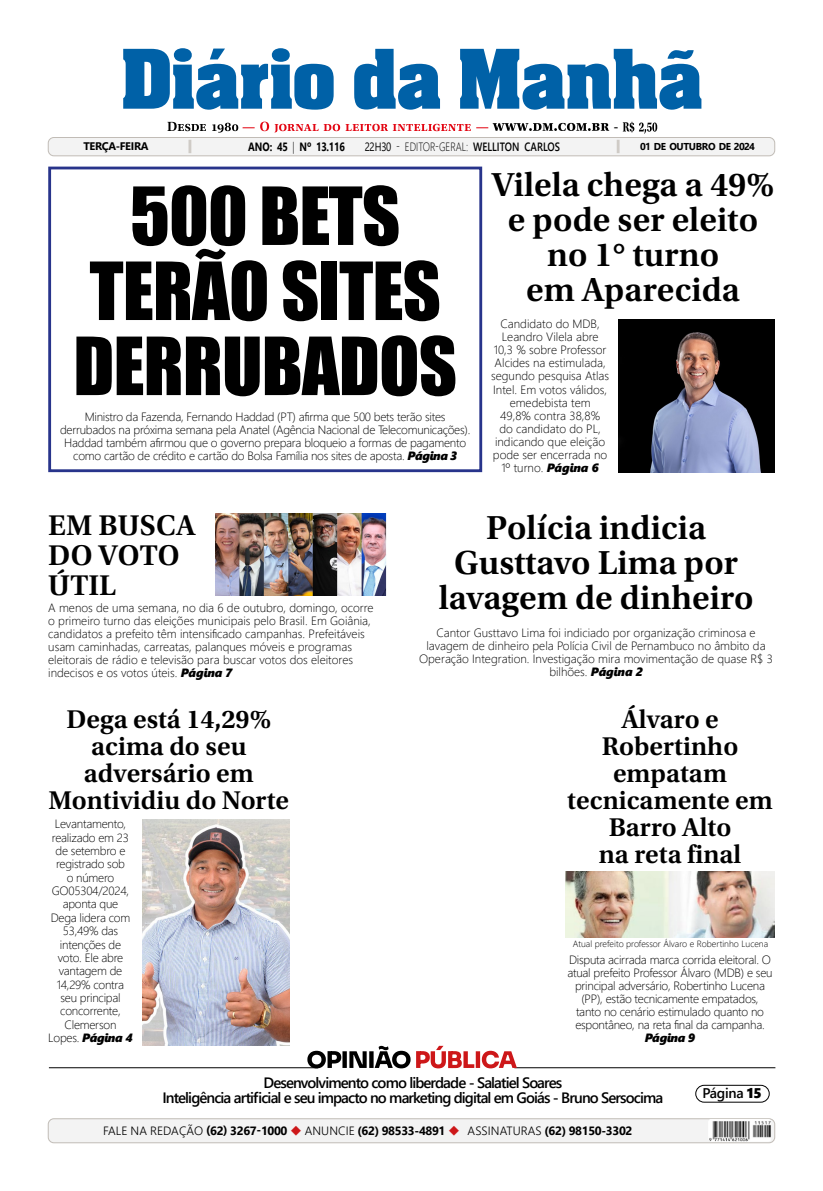
<style>
.page{position:relative;width:823px;height:1191px;background:#fff}
.page>*{position:absolute;margin:0;border:0;box-sizing:border-box;transform-origin:0 0}
.t1{font:74px/75px "Impact";letter-spacing:-.01em;color:#000;text-align:center}
.t2{font:600 35px/35px "Utopia Std";color:#000;text-align:center}
.t3{font:600 30px/30px "Utopia Std";color:#000}
.t4{font:600 27px/27px "Utopia Std";color:#000;text-align:center}
.t5{font:600 15px/15px "Segoe UI";letter-spacing:-.06em;color:#000;text-align:center}
.t6{font:600 14px "Segoe UI";letter-spacing:-.02em;color:#000}
.t7{font:600 14px "Utopia Std";color:#000}
.t8{font:300 12px/13px "Segoe UI";letter-spacing:-.005em;color:#000;text-align:center}
.t9{font:700 12px "Segoe UI";letter-spacing:-.03em;color:#000}
.t10{font:300 12px "Segoe UI";letter-spacing:-.005em;color:#000;scale:.8 1}
.t11{font:italic 12px "Segoe UI Black";letter-spacing:-.02em;color:#000}
.t12{font:700 12px "Segoe UI";letter-spacing:-.03em;color:#000;scale:.8 1}
.t13{font:700 11px "Segoe UI";letter-spacing:-.025em;color:#000}
.t14{font:700 10px "Segoe UI";letter-spacing:-.035em;color:#000}
.t15{font:300 9px "Segoe UI";color:#000}
.s1{font-weight:300}
.s2{font-weight:400}
.s3{font-weight:600}
.s4{font-family:"Segoe UI Black";font-weight:400;font-style:italic}
.s5{font-family:"Segoe UI";font-weight:300;font-style:normal}
.s6{font-family:"Segoe UI Black";font-weight:400}
.s7{color:#cd1719}
</style>
<div class="page">
<div style="left:48px;top:167px;width:434px;height:305px;border:3px solid #28348b"></div>
<div style="left:48px;top:1118px;width:726px;height:24px;background:#f3f3f3;border-radius:6px"></div>
<div style="left:48px;top:1118px;width:726px;height:24px;border:1px solid #c1bcb6;border-radius:6px"></div>
<img style="left:708px;top:1119px;width:62px;height:22px">
<hr style="left:514px;top:1067px;width:261px;height:1px;background:#000">
<hr style="left:49px;top:1067px;width:269px;height:1px;background:#000">
<svg style="left:416px;top:1045px;width:100px;height:23px"></svg>
<svg style="left:307px;top:1045px;width:103px;height:23px"></svg>
<div style="left:694px;top:1084px;width:75px;height:18px;border:1px solid #000;border-radius:8px"></div>
<svg style="left:123px;top:48px;width:578px;height:62px"></svg>
<div style="left:48px;top:137px;width:726px;height:19px;background:#f3f3f3;border-radius:6px"></div>
<div style="left:48px;top:137px;width:726px;height:19px;border:1px solid #c1bcb6;border-radius:6px"></div>
<svg style="left:188px;top:140px;width:3px;height:13px"></svg>
<svg style="left:616px;top:140px;width:3px;height:13px"></svg>
<svg style="left:167px;top:122px;width:441px;height:11px"></svg>
<svg style="left:622px;top:122px;width:34px;height:12px"></svg>
<img style="left:142px;top:819px;width:147px;height:226px">
<img style="left:216px;top:513px;width:170px;height:82px">
<img style="left:565px;top:871px;width:209px;height:66px">
<img style="left:618px;top:319px;width:156px;height:153px">
<p class="t7" style="left:613px;top:119px;width:7px">-</p>
<p class="t13" style="left:83px;top:136px;width:67px">TERÇA-FEIRA</p>
<p class="t12" style="left:248px;top:135px;width:122px">ANO: 45 <span class="s1">|</span> Nº 13.116</p>
<p class="t10" style="left:364px;top:135px;width:245px"><span class="s2">22H30</span> - EDITOR-GERAL: <span class="s3">WELLITON CARLOS</span></p>
<p class="t14" style="left:639px;top:137px;width:116px">01 DE OUTUBRO DE 2024</p>
<h1 class="t1" style="left:73px;top:176px;width:385px">500 BETS<br>TERÃO SITES<br>DERRUBADOS</h1>
<p class="t8" style="left:60px;top:409px;width:411px">Ministro da Fazenda, Fernando Haddad (PT) afirma que 500 bets terão sites derrubados na próxima semana pela Anatel (Agência Nacional de Telecomunicações).<br>Haddad também afirmou que o governo prepara bloqueio a formas de pagamento como cartão de crédito e cartão do Bolsa Família nos sites de aposta. <span class="s4">Página 3</span></p>
<h2 class="t2" style="left:491px;top:167px;width:284px">Vilela chega a 49% e pode ser eleito no 1° turno<br>em Aparecida</h2>
<p class="t8" style="left:491px;top:316px;width:119px">Candidato do MDB,<br>Leandro Vilela abre<br>10,3 % sobre Professor<br>Alcides na estimulada, segundo pesquisa Atlas<br>Intel. Em votos válidos, emedebista tem<br>49,8% contra 38,8%<br>do candidato do PL, indicando que eleição pode ser encerrada no<br>1º turno. <span class="s4">Página 6</span></p>
<h3 class="t3" style="left:48px;top:511px;width:149px">EM BUSCA<br>DO VOTO<br>ÚTIL</h3>
<p class="t8" style="left:48px;top:600px;width:327px;text-align:left">A menos de uma semana, no dia 6 de outubro, domingo, ocorre o primeiro turno das eleições municipais pelo Brasil. Em Goiânia, candidatos a prefeito têm intensificado campanhas. Prefeitáveis usam caminhadas, carreatas, palanques móveis e programas eleitorais de rádio e televisão para buscar votos dos eleitores indecisos e os votos úteis. <span class="s4">Página 7</span></p>
<h3 class="t4" style="left:49px;top:706px;width:242px">Dega está 14,29% acima do seu adversário em<br>Montividiu do Norte</h3>
<p class="t8" style="left:51px;top:816px;width:81px;line-height:13.4px">Levantamento, realizado em 23 de setembro e registrado sob<br>o número<br>GO05304/2024, aponta que<br>Dega lidera com<br>53,49% das intenções de voto. Ele abre vantagem de<br>14,29% contra seu principal concorrente,<br>Clemerson</p>
<p class="t11" style="left:48px;top:1028px;width:86px"><span class="s5">Lopes.</span> Página 4</p>
<h2 class="t2" style="left:438px;top:510px;width:316px">Polícia indicia<br>Gusttavo Lima por lavagem de dinheiro</h2>
<p class="t8" style="left:419px;top:625px;width:355px">Cantor Gusttavo Lima foi indiciado por organização criminosa e lavagem de dinheiro pela Polícia Civil de Pernambuco no âmbito da Operação Integration. Investigação mira movimentação de quase R$ 3 bilhões. <span class="s4">Página 2</span></p>
<h3 class="t4" style="left:567px;top:706px;width:207px">Álvaro e<br>Robertinho empatam tecnicamente em<br>Barro Alto<br>na reta final</h3>
<p class="t15" style="left:572px;top:935px;width:197px">Atual prefeito professor Álvaro e Robertinho Lucena</p>
<p class="t8" style="left:567px;top:952px;width:207px">Disputa acirrada marca corrida eleitoral. O atual prefeito Professor Álvaro (MDB) e seu principal adversário, Robertinho Lucena (PP), estão tecnicamente empatados, tanto no cenário estimulado quanto no espontâneo, na reta final da campanha.</p>
<p class="t11" style="left:644px;top:1028px;width:52px">Página 9</p>
<p class="t5" style="left:162px;top:1074px;width:502px">Desenvolvimento como liberdade - Salatiel Soares<br>Inteligência artificial e seu impacto no marketing digital em Goiás - Bruno Sersocima</p>
<p class="t6" style="left:702px;top:1079px;width:61px">Página <span class="s6">15</span></p>
<p class="t9" style="left:103px;top:1119px;width:530px"><span class="s1">FALE NA REDAÇÃO</span> (62) 3267-1000 <span class="s7">◆</span> <span class="s1">ANUNCIE</span> (62) 98533-4891 <span class="s7">◆</span> <span class="s1">ASSINATURAS</span> (62) 98150-3302</p>
</div>
